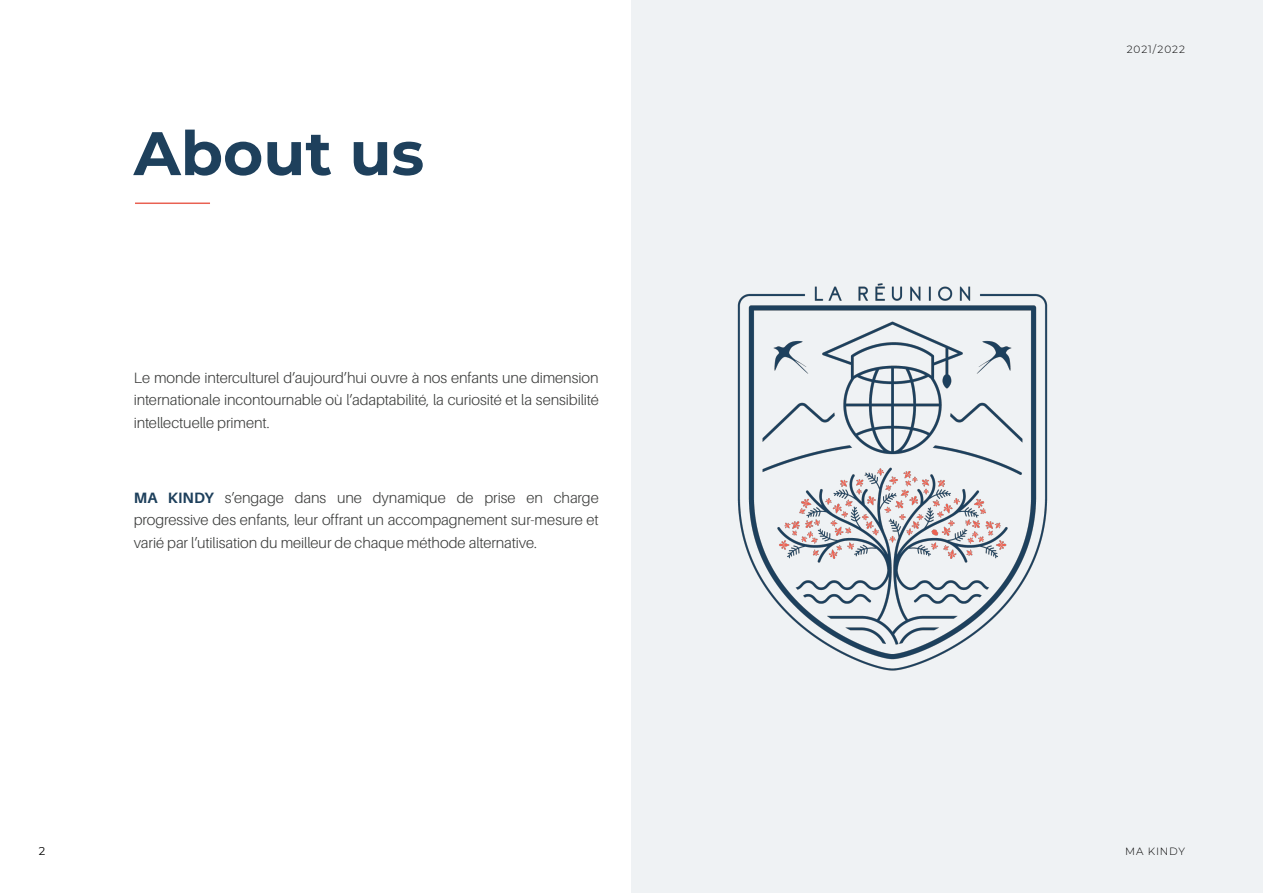
<style>
.page{position:relative;width:1263px;height:893px;background:#fff}
.page>*{position:absolute;margin:0;border:0;box-sizing:border-box;transform-origin:0 0}
.Titre{font:700 61.35px "Montserrat";color:#1e405c}
.Body{font:300 15px/22.5px "Aileron";letter-spacing:-.005em;color:#3b3c3b;text-align:justify}
.t1{font:11.4px "Montserrat";color:#000}
.t2{font:300 10.5px "Montserrat";letter-spacing:.085em;color:#000}
.s1{font-weight:700;color:#1e405c}
</style>
<div class="page">
<div style="left:631px;top:0;width:632px;height:893px;background:#eff2f4"></div>
<img style="left:737px;top:283px;width:311px;height:388px">
<hr style="left:135px;top:203px;width:75px;height:1px;background:#e96152">
<p class="Titre" style="left:134px;top:109px;width:292px">About us</p>
<p class="Body" style="left:134px;top:366px;width:467px">Le monde interculturel d’aujourd’hui ouvre à nos enfants une dimension internationale incontournable où l’adaptabilité, la curiosité et la sensibilité intellectuelle priment.</p>
<p class="Body" style="left:134px;top:486px;width:467px"><span class="s1">MA KINDY</span> s’engage dans une dynamique de prise en charge progressive des enfants, leur offrant un accompagnement sur-mesure et varié par l’utilisation du meilleur de chaque méthode alternative.</p>
<p class="t2" style="left:1127px;top:42px;width:60px">2021/2022</p>
<p class="t1" style="left:39px;top:843px;width:8px">2</p>
<p class="t2" style="left:1125px;top:844px;width:62px">MA KINDY</p>
</div>
